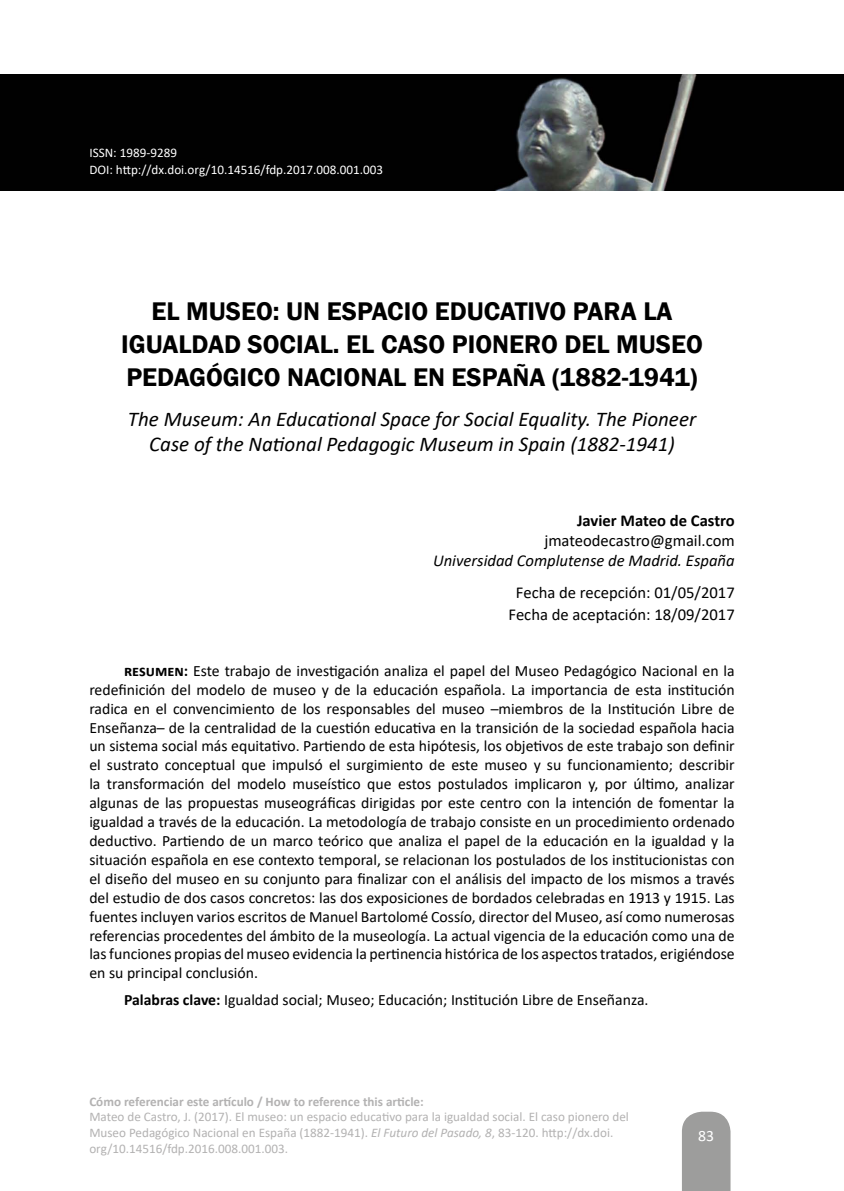
<style>
.page{position:relative;width:844px;height:1191px;background:#fff}
.page>*{position:absolute;margin:0;border:0;box-sizing:border-box;transform-origin:0 0}
.Título_principal{font:600 26.25px/33.2px "Franklin Gothic";color:#000;text-align:center}
.Título_traducción{font:italic 21px/25.2px "Calibri";color:#000;text-align:center}
.Autor_-_Institución{font:italic 16.62px "Calibri";color:#000}
.Fecha_de_aceptación{font:16.62px "Calibri";color:#000}
.Fecha_de_recepción{font:16.62px "Calibri";color:#000}
.Autor_-_Email_defini{font:16.62px "Calibri";color:#000}
.Autor_-_nombre{font:700 16.62px "Calibri";color:#000}
.resumen{font:15.75px/18.9px "Calibri";color:#000;text-align:justify}
.palabrasClave{font:15.75px "Calibri";color:#000}
.t1{font:15.75px "Calibri";color:#fff}
.como_citar_título{font:13.12px/15.8px "Calibri";color:#b3b2b2}
.DOI{font:13.12px "Calibri";color:#fff}
.como_citar_título-2{font:700 13.12px "Calibri";color:#b3b2b2}
.s1{font-weight:700}
.s2{font-style:italic}
</style>
<div class="page">
<svg style="left:682px;top:1111px;width:49px;height:80px;background:#a2a2a1"></svg>
<img style="left:0;top:74px;width:843px;height:116px">
<p class="DOI" style="left:89px;top:144px;width:89px">ISSN: 1989-9289</p>
<p class="DOI" style="left:89px;top:161px;width:295px">DOI: http://dx.doi.org/10.14516/fdp.2017.008.001.003</p>
<p class="Título_principal" style="left:121px;top:294px;width:583px">EL MUSEO: UN ESPACIO EDUCATIVO PARA LA<br>IGUALDAD SOCIAL. EL CASO PIONERO DEL MUSEO<br>PEDAGÓGICO NACIONAL EN ESPAÑA (1882-1941)</p>
<p class="Título_traducción" style="left:128px;top:406px;width:569px">The Museum: An Educational Space for Social Equality. The Pioneer<br>Case of the National Pedagogic Museum in Spain (1882-1941)</p>
<p class="Autor_-_nombre" style="left:577px;top:509px;width:159px">Javier Mateo de Castro</p>
<p class="Autor_-_Email_defini" style="left:544px;top:529px;width:192px">jmateodecastro@gmail.com</p>
<p class="Autor_-_Institución" style="left:433px;top:549px;width:303px">Universidad Complutense de Madrid. España</p>
<p class="Fecha_de_recepción" style="left:516px;top:581px;width:220px">Fecha de recepción: 01/05/2017</p>
<p class="Fecha_de_aceptación" style="left:508px;top:602px;width:227px">Fecha de aceptación: 18/09/2017</p>
<p class="resumen" style="left:89px;top:661px;width:646px;text-indent:35px"><span class="s1">resumen:</span> Este trabajo de investigación analiza el papel del Museo Pedagógico Nacional en la redefinición del modelo de museo y de la educación española. La importancia de esta institución radica en el convencimiento de los responsables del museo –miembros de la Institución Libre de Enseñanza– de la centralidad de la cuestión educativa en la transición de la sociedad española hacia un sistema social más equitativo. Partiendo de esta hipótesis, los objetivos de este trabajo son definir el sustrato conceptual que impulsó el surgimiento de este museo y su funcionamiento; describir la transformación del modelo museístico que estos postulados implicaron y, por último, analizar algunas de las propuestas museográficas dirigidas por este centro con la intención de fomentar la igualdad a través de la educación. La metodología de trabajo consiste en un procedimiento ordenado deductivo. Partiendo de un marco teórico que analiza el papel de la educación en la igualdad y la situación española en ese contexto temporal, se relacionan los postulados de los institucionistas con el diseño del museo en su conjunto para finalizar con el análisis del impacto de los mismos a través del estudio de dos casos concretos: las dos exposiciones de bordados celebradas en 1913 y 1915. Las fuentes incluyen varios escritos de Manuel Bartolomé Cossío, director del Museo, así como numerosas referencias procedentes del ámbito de la museología. La actual vigencia de la educación como una de las funciones propias del museo evidencia la pertinencia histórica de los aspectos tratados, erigiéndose en su principal conclusión.</p>
<p class="palabrasClave" style="left:124px;top:988px;width:526px"><span class="s1">Palabras clave:</span> Igualdad social; Museo; Educación; Institución Libre de Enseñanza.</p>
<p class="como_citar_título-2" style="left:89px;top:1092px;width:336px">Cómo referenciar este artículo / How to reference this article:</p>
<p class="como_citar_título" style="left:89px;top:1108px;width:541px">Mateo de Castro, J. (2017). El museo: un espacio educativo para la igualdad social. El caso pionero del<br>Museo Pedagógico Nacional en España (1882-1941). <span class="s2">El Futuro del Pasado, 8</span>, 83-120. http://dx.doi. org/10.14516/fdp.2016.008.001.003.</p>
<p class="t1" style="left:698px;top:1125px;width:17px">83</p>
</div>
